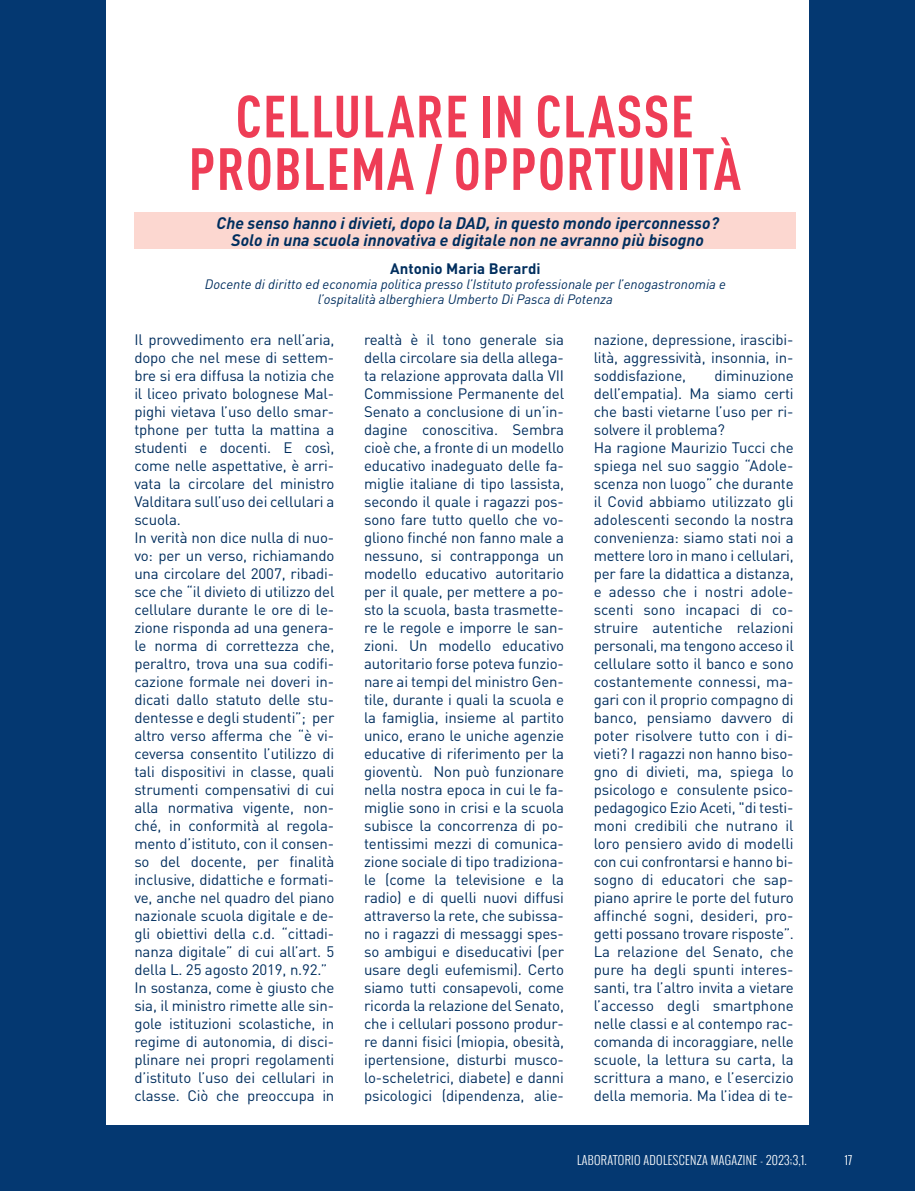
<style>
.page{position:relative;width:915px;height:1191px;background:#fff}
.page>*{position:absolute;margin:0;border:0;box-sizing:border-box;transform-origin:0 0}
.t1{font:700 condensed 58.5px "DIN Pro";letter-spacing:.02em;color:#ee3d56}
.t2{font:italic 700 16.5px "DIN Pro";color:#002e5e}
.t3{font:15px/18px "DIN Pro";letter-spacing:-.01em;color:#002e5e;text-align:justify}
.t4{font:700 15px "DIN Pro";color:#002e5e}
.t5{font:italic 13.5px "DIN Pro";color:#002e5e}
.t6{font:300 12px "Oswald";letter-spacing:.025em;color:#fff}
</style>
<div class="page">
<div style="left:0;top:0;width:914px;height:1191px;background:#043871"></div>
<div style="left:106px;top:0;width:702px;height:1124px;background:#fff"></div>
<div style="left:134px;top:212px;width:661px;height:37px;background:#fcd7d0"></div>
<p class="t1" style="left:235px;top:83px;width:459px">CELLULARE IN CLASSE</p>
<p class="t1" style="left:188px;top:135px;width:553px">PROBLEMA / OPPORTUNITÀ</p>
<p class="t2" style="left:216px;top:217px;width:503px">Che senso hanno i divieti, dopo la DAD, in questo mondo iperconnesso?</p>
<p class="t2" style="left:231px;top:234px;width:474px">Solo in una scuola innovativa e digitale non ne avranno più bisogno</p>
<p class="t4" style="left:390px;top:260px;width:152px">Antonio Maria Berardi</p>
<p class="t5" style="left:205px;top:279px;width:522px">Docente di diritto ed economia politica presso l’Istituto professionale per l’enogastronomia e</p>
<p class="t5" style="left:318px;top:294px;width:296px">l’ospitalità alberghiera Umberto Di Pasca di Potenza</p>
<p class="t3" style="left:134px;top:332px;width:201px">Il provvedimento era nell’aria, dopo che nel mese di settem&shy;bre si era diffusa la notizia che il liceo privato bolognese Mal&shy;pighi vietava l’uso dello smar&shy;tphone per tutta la mattina a studenti e docenti. E così, come nelle aspettative, è arri&shy;vata la circolare del ministro Valditara sull’uso dei cellulari a scuola.</p>
<p class="t3" style="left:134px;top:530px;width:201px">In verità non dice nulla di nuo&shy;vo: per un verso, richiamando una circolare del 2007, ribadi&shy;sce che “il divieto di utilizzo del cellulare durante le ore di le&shy;zione risponda ad una genera&shy;le norma di correttezza che, peraltro, trova una sua codifi&shy;cazione formale nei doveri in&shy;dicati dallo statuto delle stu&shy;dentesse e degli studenti”; per altro verso afferma che “è vi&shy;ceversa consentito l’utilizzo di tali dispositivi in classe, quali strumenti compensativi di cui alla normativa vigente, non&shy;ché, in conformità al regola&shy;mento d’istituto, con il consen&shy;so del docente, per finalità inclusive, didattiche e formati&shy;ve, anche nel quadro del piano nazionale scuola digitale e de&shy;gli obiettivi della c.d. “cittadi&shy;nanza digitale” di cui all’art. 5 della L. 25 agosto 2019, n.92.”</p>
<p class="t3" style="left:134px;top:980px;width:201px">In sostanza, come è giusto che sia, il ministro rimette alle sin&shy;gole istituzioni scolastiche, in regime di autonomia, di disci&shy;plinare nei propri regolamenti d’istituto l’uso dei cellulari in classe. Ciò che preoccupa in</p>
<p class="t3" style="left:364px;top:332px;width:201px">realtà è il tono generale sia della circolare sia della allega&shy;ta relazione approvata dalla VII Commissione Permanente del Senato a conclusione di un’in&shy;dagine conoscitiva. Sembra cioè che, a fronte di un modello educativo inadeguato delle fa&shy;miglie italiane di tipo lassista, secondo il quale i ragazzi pos&shy;sono fare tutto quello che vo&shy;gliono finché non fanno male a nessuno, si contrapponga un modello educativo autoritario per il quale, per mettere a po&shy;sto la scuola, basta trasmette&shy;re le regole e imporre le san&shy;zioni. Un modello educativo autoritario forse poteva funzio&shy;nare ai tempi del ministro Gen&shy;tile, durante i quali la scuola e la famiglia, insieme al partito unico, erano le uniche agenzie educative di riferimento per la gioventù. Non può funzionare nella nostra epoca in cui le fa&shy;miglie sono in crisi e la scuola subisce la concorrenza di po&shy;tentissimi mezzi di comunica&shy;zione sociale di tipo tradiziona&shy;le (come la televisione e la radio) e di quelli nuovi diffusi attraverso la rete, che subissa&shy;no i ragazzi di messaggi spes&shy;so ambigui e diseducativi (per usare degli eufemismi). Certo siamo tutti consapevoli, come ricorda la relazione del Senato, che i cellulari possono produr&shy;re danni fisici (miopia, obesità, ipertensione, disturbi musco&shy;lo-scheletrici, diabete) e danni psicologici (dipendenza, alie-</p>
<p class="t3" style="left:593px;top:332px;width:201px">nazione, depressione, irascibi&shy;lità, aggressività, insonnia, in&shy;soddisfazione,</p>
<p class="t3" style="left:593px;top:368px;width:201px;text-indent:121px">diminuzione dell’empatia). Ma siamo certi che basti vietarne l’uso per ri&shy;solvere il problema?</p>
<p class="t3" style="left:593px;top:440px;width:201px">Ha ragione Maurizio Tucci che spiega nel suo saggio “Adole&shy;scenza non luogo” che durante il Covid abbiamo utilizzato gli adolescenti secondo la nostra convenienza: siamo stati noi a mettere loro in mano i cellulari, per fare la didattica a distanza, e adesso che i nostri adole&shy;scenti sono incapaci di co&shy;struire autentiche relazioni personali, ma tengono acceso il cellulare sotto il banco e sono costantemente connessi, ma&shy;gari con il proprio compagno di banco, pensiamo davvero di poter risolvere tutto con i di&shy;vieti? I ragazzi non hanno biso&shy;gno di divieti, ma, spiega lo psicologo e consulente psico&shy;pedagogico Ezio Aceti, "di testi&shy;moni credibili che nutrano il loro pensiero avido di modelli con cui confrontarsi e hanno bi&shy;sogno di educatori che sap&shy;piano aprire le porte del futuro affinché sogni, desideri, pro&shy;getti possano trovare risposte”.</p>
<p class="t3" style="left:593px;top:944px;width:201px">La relazione del Senato, che pure ha degli spunti interes&shy;santi, tra l’altro invita a vietare l’accesso degli smartphone nelle classi e al contempo rac&shy;comanda di incoraggiare, nelle scuole, la lettura su carta, la scrittura a mano, e l’esercizio della memoria. Ma l’idea di te-</p>
<p class="t6" style="left:577px;top:1150px;width:231px">LABORATORIO ADOLESCENZA MAGAZINE - 2023;3,1.</p>
<p class="t6" style="left:844px;top:1150px;width:9px">17</p>
</div>
